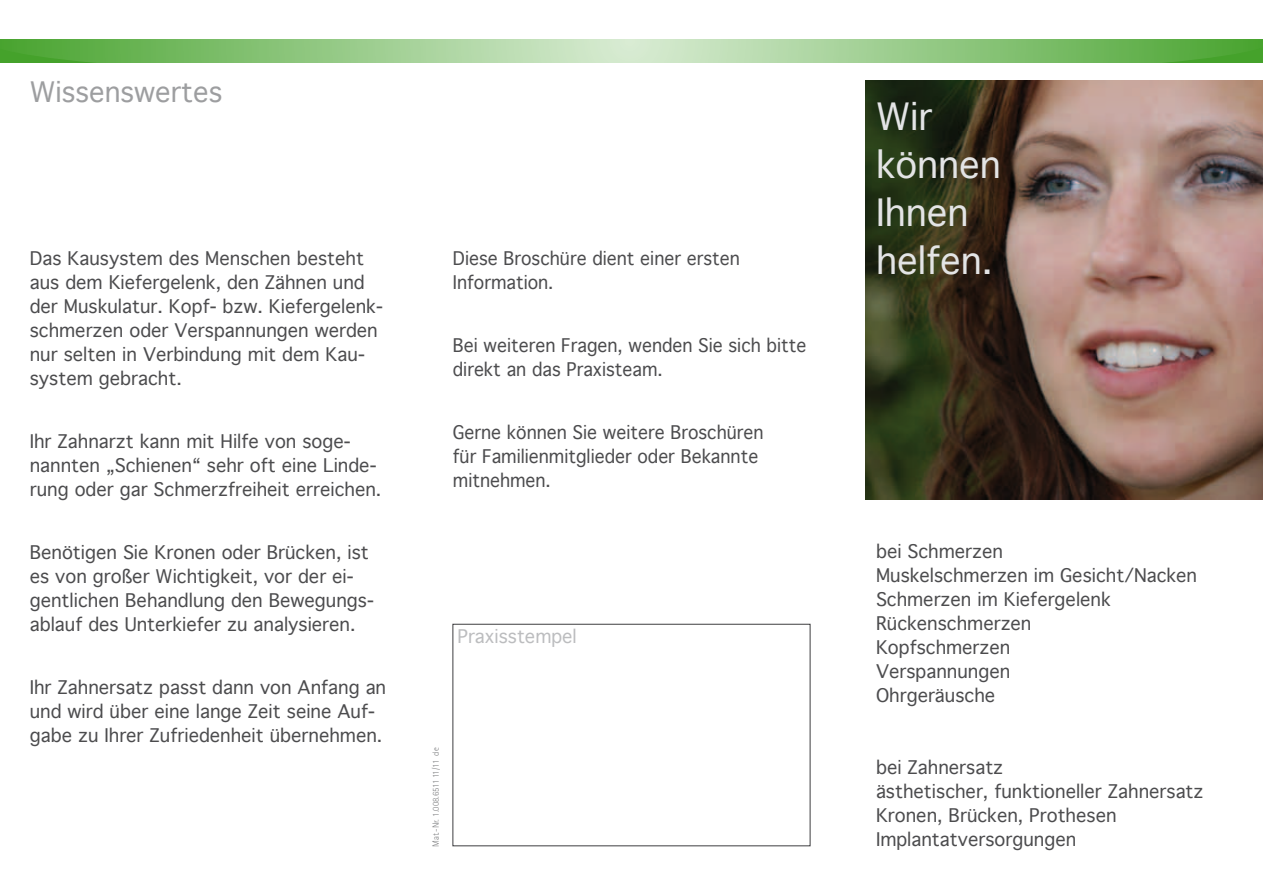
<style>
.page{position:relative;width:1263px;height:893px;background:#fff}
.page>*{position:absolute;margin:0;border:0;box-sizing:border-box;transform-origin:0 0}
.t1{font:36px/48px "Geneva";color:#e3e4e5}
.t2{font:27px "Geneva";color:#9d9ea0}
.t3{font:18px/24px "Geneva";color:#4c4c4e}
.t4{font:18px/24px "Geneva";color:#4c4c4e;scale:.96 1}
.t5{font:18px "Geneva";color:#bcbdbf}
.t6{font:300 9px "Agfa Rotis Sans Serif";color:#7c7d7f}
</style>
<div class="page">
<img style="left:865px;top:81px;width:398px;height:418px">
<svg style="left:0;top:39px;width:1263px;height:42px"></svg>
<div style="left:452px;top:624px;width:358px;height:222px;border:1px solid #3e3e40"></div>
<h2 class="t2" style="left:30px;top:69px;width:194px">Wissenswertes</h2>
<p class="t3" style="left:30px;top:246px;width:355px">Das Kausystem des Menschen besteht aus dem Kiefergelenk, den Zähnen und der Muskulatur. Kopf- bzw. Kiefergelenk&shy;schmerzen oder Verspannungen werden nur selten in Verbindung mit dem Kau&shy;system gebracht.</p>
<p class="t3" style="left:30px;top:429px;width:353px">Ihr Zahnarzt kann mit Hilfe von soge&shy;nannten „Schienen“ sehr oft eine Linde&shy;rung oder gar Schmerzfreiheit erreichen.</p>
<p class="t3" style="left:30px;top:540px;width:346px">Benötigen Sie Kronen oder Brücken, ist es von großer Wichtigkeit, vor der ei&shy;gentlichen Behandlung den Bewegungs&shy;ablauf des Unterkiefer zu analysieren.</p>
<p class="t3" style="left:30px;top:675px;width:358px">Ihr Zahnersatz passt dann von Anfang an und wird über eine lange Zeit seine Auf&shy;gabe zu Ihrer Zufriedenheit übernehmen.</p>
<p class="t4" style="left:453px;top:246px;width:300px">Diese Broschüre dient einer ersten<br>Information.</p>
<p class="t4" style="left:453px;top:333px;width:370px">Bei weiteren Fragen, wenden Sie sich bitte direkt an das Praxisteam.</p>
<p class="t4" style="left:453px;top:420px;width:325px">Gerne können Sie weitere Broschüren für Familienmitglieder oder Bekannte mitnehmen.</p>
<p class="t5" style="left:457px;top:621px;width:121px">Praxisstempel</p>
<p class="t6" style="left:431px;top:847px;width:101px;rotate:-90deg">Mat.-Nr. 1.008.6511 11/11 de</p>
<h1 class="t1" style="left:876px;top:93px;width:126px">Wir können<br>Ihnen helfen.</h1>
<p class="t3" style="left:876px;top:539px;width:323px">bei Schmerzen<br>Muskelschmerzen im Gesicht/Nacken<br>Schmerzen im Kiefergelenk<br>Rückenschmerzen<br>Kopfschmerzen<br>Verspannungen<br>Ohrgeräusche</p>
<p class="t3" style="left:876px;top:755px;width:329px">bei Zahnersatz<br>ästhetischer, funktioneller Zahnersatz<br>Kronen, Brücken, Prothesen<br>Implantatversorgungen</p>
</div>
